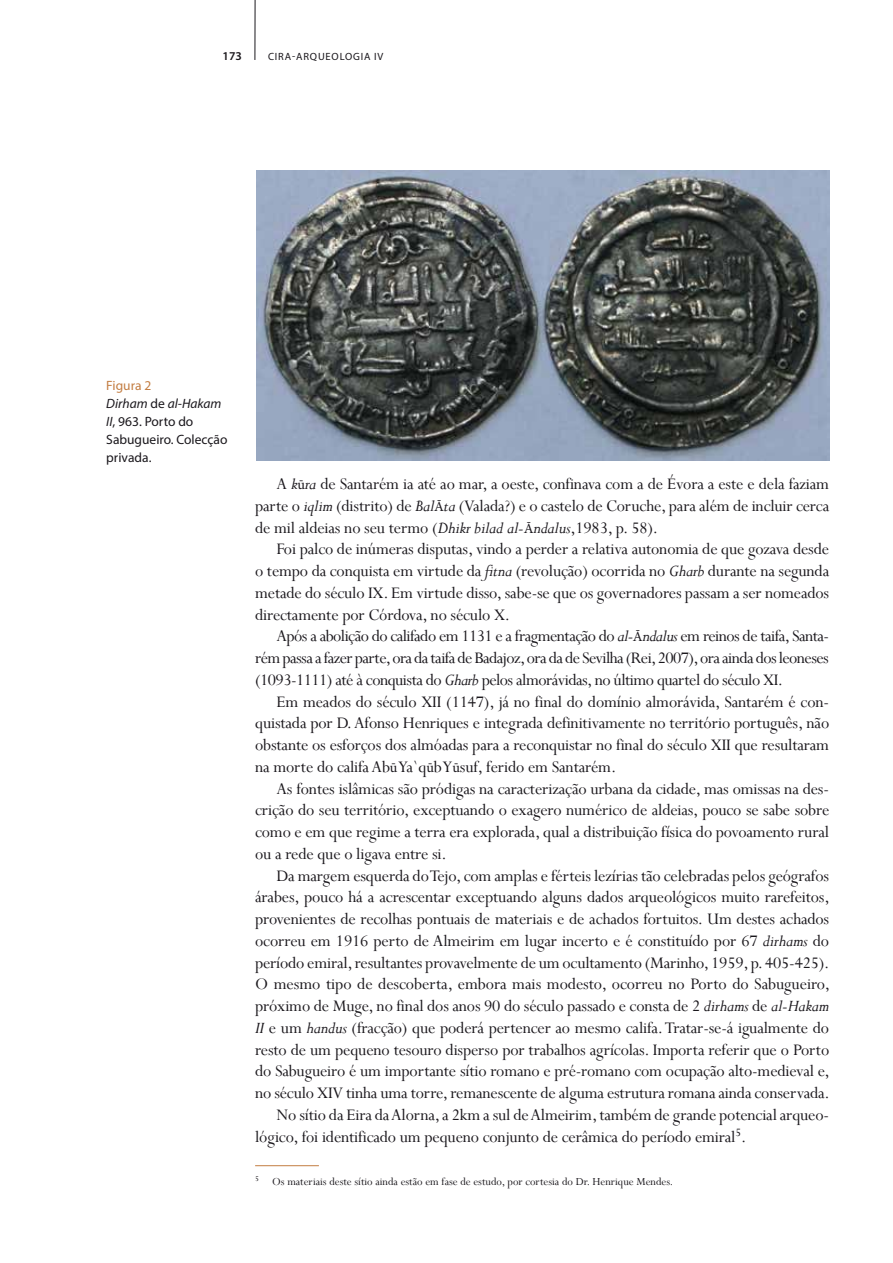
<style>
.page{position:relative;width:893px;height:1263px;background:#fff}
.page>*{position:absolute;margin:0;border:0;box-sizing:border-box;transform-origin:0 0}
.t1{font:18px "Perpetua";letter-spacing:-.01em;color:#1a171c}
.t2{font:18px "Perpetua";letter-spacing:-.03em;color:#1a171c}
.t3{font:13.5px/18px "Myriad Pro";color:#1a171c}
.t4{font:12px "Perpetua";color:#1a171c}
.t5{font:600 12px "Myriad Pro";color:#1a171c}
.t6{font:10.5px "Myriad Pro";letter-spacing:.08em;color:#1a171c}
.s1{color:#c37d42}
.s2{font-style:italic}
.s3{font-family:"Minion Pro";font-size:14.25px}
</style>
<div class="page">
<hr style="left:255px;top:0;width:1px;height:60px;background:#1a171c">
<hr style="left:255px;top:1165px;width:64px;height:1px;background:#c37d42">
<img style="left:256px;top:170px;width:573px;height:290px">
<p class="t5" style="left:223px;top:48px;width:21px">173</p>
<p class="t6" style="left:268px;top:50px;width:117px">CIRA-ARQUEOLOGIA IV</p>
<p class="t3" style="left:106px;top:376px;width:123px"><span class="s1">Figura 2<br></span><span class="s2">Dirham</span> de <span class="s2">al-Hakam<br>II</span>, 963. Porto do<br>Sabugueiro. Colecção privada.</p>
<p class="t1" style="left:276px;top:472px;width:554px">A <span class="s2">k</span><span class="s3">ū</span><span class="s2">ra</span> de Santarém ia até ao mar, a oeste, confinava com a de Évora a este e dela faziam</p>
<p class="t1" style="left:255px;top:494px;width:576px">parte o <span class="s2">iqlim</span> (distrito) de <span class="s2">Bal</span><span class="s3">Ā</span><span class="s2">ta</span> (Valada?) e o castelo de Coruche, para além de incluir cerca</p>
<p class="t1" style="left:255px;top:516px;width:405px">de mil aldeias no seu termo (<span class="s2">Dhikr bilad al-</span><span class="s3">Ā</span><span class="s2">ndalus</span>,1983, p. 58).</p>
<p class="t1" style="left:276px;top:538px;width:554px">Foi palco de inúmeras disputas, vindo a perder a relativa autonomia de que gozava desde</p>
<p class="t1" style="left:255px;top:559px;width:576px">o tempo da conquista em virtude da <span class="s2">fitna</span> (revolução) ocorrida no <span class="s2">Gharb</span> durante na segunda</p>
<p class="t1" style="left:255px;top:581px;width:576px">metade do século IX. Em virtude disso, sabe-se que os governadores passam a ser nomeados</p>
<p class="t1" style="left:255px;top:603px;width:257px">directamente por Córdova, no século X.</p>
<p class="t2" style="left:276px;top:625px;width:554px">Após a abolição do califado em 1131 e a fragmentação do <span class="s2">al-</span><span class="s3">Ā</span><span class="s2">ndalus</span> em reinos de taifa, Santa-</p>
<p class="t2" style="left:255px;top:646px;width:575px">rém passa a fazer parte, ora da taifa de Badajoz, ora da de Sevilha (Rei, 2007), ora ainda dos leoneses</p>
<p class="t2" style="left:255px;top:668px;width:529px">(1093-1111) até à conquista do <span class="s2">Gharb</span> pelos almorávidas, no último quartel do século XI.</p>
<p class="t1" style="left:276px;top:690px;width:554px">Em meados do século XII (1147), já no final do domínio almorávida, Santarém é con-</p>
<p class="t1" style="left:255px;top:712px;width:576px">quistada por D. Afonso Henriques e integrada definitivamente no território português, não</p>
<p class="t1" style="left:255px;top:733px;width:575px">obstante os esforços dos almóadas para a reconquistar no final do século XII que resultaram</p>
<p class="t1" style="left:255px;top:755px;width:363px">na morte do califa Ab<span class="s3">ū</span> Ya`q<span class="s3">ū</span>b Y<span class="s3">ū</span>suf, ferido em Santarém.</p>
<p class="t1" style="left:276px;top:777px;width:554px">As fontes islâmicas são pródigas na caracterização urbana da cidade, mas omissas na des-</p>
<p class="t1" style="left:255px;top:799px;width:576px">crição do seu território, exceptuando o exagero numérico de aldeias, pouco se sabe sobre</p>
<p class="t1" style="left:255px;top:820px;width:575px">como e em que regime a terra era explorada, qual a distribuição física do povoamento rural</p>
<p class="t1" style="left:255px;top:842px;width:193px">ou a rede que o ligava entre si.</p>
<p class="t1" style="left:276px;top:864px;width:554px">Da margem esquerda do Tejo, com amplas e férteis lezírias tão celebradas pelos geógrafos</p>
<p class="t1" style="left:255px;top:886px;width:576px">árabes, pouco há a acrescentar exceptuando alguns dados arqueológicos muito rarefeitos,</p>
<p class="t1" style="left:255px;top:907px;width:576px">provenientes de recolhas pontuais de materiais e de achados fortuitos. Um destes achados</p>
<p class="t1" style="left:255px;top:929px;width:575px">ocorreu em 1916 perto de Almeirim em lugar incerto e é constituído por 67 <span class="s2">dirhams</span> do</p>
<p class="t1" style="left:255px;top:951px;width:576px">período emiral, resultantes provavelmente de um ocultamento (Marinho, 1959, p. 405-425).</p>
<p class="t1" style="left:255px;top:973px;width:576px">O mesmo tipo de descoberta, embora mais modesto, ocorreu no Porto do Sabugueiro,</p>
<p class="t1" style="left:255px;top:994px;width:575px">próximo de Muge, no final dos anos 90 do século passado e consta de 2 <span class="s2">dirhams</span> de <span class="s2">al-Hakam</span></p>
<p class="t1" style="left:255px;top:1016px;width:576px"><span class="s2">II</span> e um <span class="s2">handus</span> (fracção) que poderá pertencer ao mesmo califa. Tratar-se-á igualmente do</p>
<p class="t1" style="left:255px;top:1038px;width:576px">resto de um pequeno tesouro disperso por trabalhos agrícolas. Importa referir que o Porto</p>
<p class="t1" style="left:255px;top:1060px;width:576px">do Sabugueiro é um importante sítio romano e pré-romano com ocupação alto-medieval e,</p>
<p class="t1" style="left:255px;top:1081px;width:576px">no século XIV tinha uma torre, remanescente de alguma estrutura romana ainda conservada.</p>
<p class="t1" style="left:276px;top:1103px;width:554px">No sítio da Eira da Alorna, a 2km a sul de Almeirim, também de grande potencial arqueo-</p>
<p class="t1" style="left:255px;top:1125px;width:493px">lógico, foi identificado um pequeno conjunto de cerâmica do período emiral<sup>5</sup>.</p>
<p class="t4" style="left:255px;top:1174px;width:420px"><sup>5</sup> Os materiais deste sítio ainda estão em fase de estudo, por cortesia do Dr. Henrique Mendes.</p>
</div>
